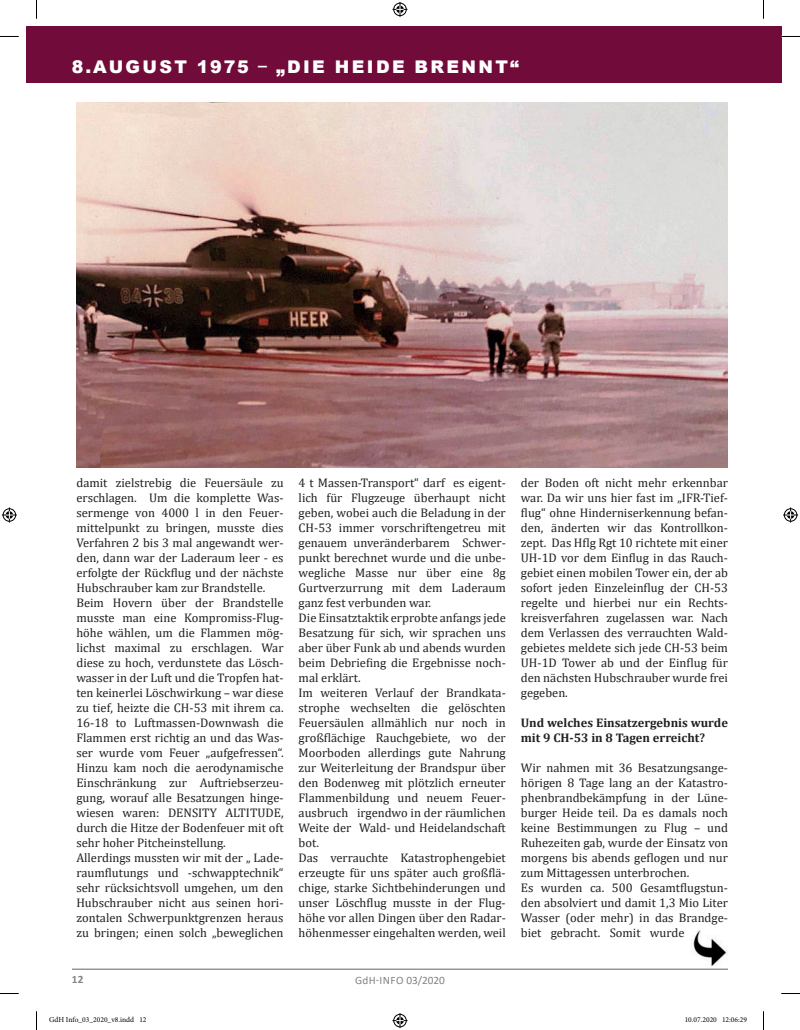
<style>
.page{position:relative;width:800px;height:1030px;background:#fff}
.page>*{position:absolute;margin:0;border:0;box-sizing:border-box;transform-origin:0 0}
.t1{font:900 17.5px "Arial";letter-spacing:.135em;color:#fff}
.t2{font:12.5px/15px "Cambria";color:#231f20}
.t3{font:700 12.5px/15px "Cambria";color:#231f20}
.t4{font:11.25px "Calibri";letter-spacing:.02em;color:#808285}
.t5{font:700 11.25px "Calibri";color:#808285}
.t6{font:7.5px "Minion Pro";color:#000}
</style>
<div class="page">
<hr style="left:72px;top:968px;width:655px;height:1px;background:#636366">
<div style="left:26px;top:26px;width:755px;height:57px;background:#710b3a"></div>
<img style="left:76px;top:102px;width:651px;height:365px">
<img style="left:693px;top:930px;width:34px;height:35px">
<svg style="left:0;top:36px;width:19px;height:1px"></svg>
<svg style="left:781px;top:36px;width:18px;height:1px"></svg>
<svg style="left:0;top:993px;width:19px;height:1px"></svg>
<svg style="left:781px;top:993px;width:18px;height:1px"></svg>
<svg style="left:36px;top:0;width:1px;height:19px"></svg>
<svg style="left:36px;top:1011px;width:1px;height:19px"></svg>
<svg style="left:763px;top:0;width:1px;height:19px"></svg>
<svg style="left:763px;top:1011px;width:1px;height:19px"></svg>
<svg style="left:392px;top:2px;width:15px;height:15px"></svg>
<svg style="left:392px;top:1013px;width:15px;height:15px"></svg>
<svg style="left:2px;top:507px;width:15px;height:15px"></svg>
<svg style="left:783px;top:507px;width:14px;height:15px"></svg>
<h1 class="t1" style="left:72px;top:60px;width:448px">8.AUGUST 1975 – „DIE HEIDE BRENNT“</h1>
<p class="t2" style="left:76px;top:475px;width:209px">damit zielstrebig die Feuersäule zu erschlagen. Um die komplette Was&shy;sermenge von 4000 l in den Feuer&shy;mittelpunkt zu bringen, musste dies Verfahren 2 bis 3 mal angewandt wer&shy;den, dann war der Laderaum leer - es erfolgte der Rückflug und der nächste Hubschrauber kam zur Brandstelle.<br>Beim Hovern über der Brandstelle musste man eine Kompromiss-Flug&shy;höhe wählen, um die Flammen mög&shy;lichst maximal zu erschlagen. War diese zu hoch, verdunstete das Lösch&shy;wasser in der Luft und die Tropfen hat&shy;ten keinerlei Löschwirkung – war diese zu tief, heizte die CH-53 mit ihrem ca.<br>16-18 to Luftmassen-Downwash die Flammen erst richtig an und das Was&shy;ser wurde vom Feuer „aufgefressen“.<br>Hinzu kam noch die aerodynamische Einschränkung zur Auftriebserzeu&shy;gung, worauf alle Besatzungen hinge&shy;wiesen waren: DENSITY ALTITUDE, durch die Hitze der Bodenfeuer mit oft sehr hoher Pitcheinstellung.<br>Allerdings mussten wir mit der „ Lade&shy;raumflutungs und -schwapptechnik“ sehr rücksichtsvoll umgehen, um den Hubschrauber nicht aus seinen hori&shy;zontalen Schwerpunktgrenzen heraus zu bringen; einen solch „beweglichen</p>
<p class="t2" style="left:298px;top:475px;width:209px">4 t Massen-Transport“ darf es eigent&shy;lich für Flugzeuge überhaupt nicht geben, wobei auch die Beladung in der CH-53 immer vorschriftengetreu mit genauem unveränderbarem Schwer&shy;punkt berechnet wurde und die unbe&shy;wegliche Masse nur über eine 8g Gurtverzurrung mit dem Laderaum ganz fest verbunden war.<br>Die Einsatztaktik erprobte anfangs jede Besatzung für sich, wir sprachen uns aber über Funk ab und abends wurden beim Debriefing die Ergebnisse noch&shy;mal erklärt.<br>Im weiteren Verlauf der Brandkata&shy;strophe wechselten die gelöschten Feuersäulen allmählich nur noch in großflächige Rauchgebiete, wo der Moorboden allerdings gute Nahrung zur Weiterleitung der Brandspur über den Bodenweg mit plötzlich erneuter Flammenbildung und neuem Feuer&shy;ausbruch irgendwo in der räumlichen Weite der Wald- und Heidelandschaft bot.<br>Das verrauchte Katastrophengebiet erzeugte für uns später auch großflä&shy;chige, starke Sichtbehinderungen und unser Löschflug musste in der Flug&shy;höhe vor allen Dingen über den Radar&shy;höhenmesser eingehalten werden, weil</p>
<p class="t2" style="left:520px;top:475px;width:209px;text-align:justify">der Boden oft nicht mehr erkennbar war. Da wir uns hier fast im „IFR-Tief&shy;flug“ ohne Hinderniserkennung befan&shy;den, änderten wir das Kontrollkon&shy;zept. Das Hflg Rgt 10 richtete mit einer UH-1D vor dem Einflug in das Rauch&shy;gebiet einen mobilen Tower ein, der ab sofort jeden Einzeleinflug der CH-53 regelte und hierbei nur ein Rechts&shy;kreisverfahren zugelassen war. Nach dem Verlassen des verrauchten Wald&shy;gebietes meldete sich jede CH-53 beim UH-1D Tower ab und der Einflug für den nächsten Hubschrauber wurde frei gegeben.</p>
<p class="t3" style="left:520px;top:716px;width:209px">Und welches Einsatzergebnis wurde mit 9 CH-53 in 8 Tagen erreicht?</p>
<p class="t2" style="left:520px;top:760px;width:209px">Wir nahmen mit 36 Besatzungsange&shy;hörigen 8 Tage lang an der Katastro&shy;phenbrandbekämpfung in der Lüne&shy;burger Heide teil. Da es damals noch keine Bestimmungen zu Flug – und Ruhezeiten gab, wurde der Einsatz von morgens bis abends geflogen und nur zum Mittagessen unterbrochen.<br>Es wurden ca. 500 Gesamtflugstun&shy;den absolviert und damit 1,3 Mio Liter Wasser (oder mehr) in das Brandge&shy;biet gebracht. Somit wurde</p>
<p class="t5" style="left:72px;top:974px;width:13px">12</p>
<p class="t4" style="left:355px;top:973px;width:91px">GdH-INFO 03/2020</p>
<p class="t6" style="left:49px;top:1017px;width:99px">GdH Info_03_2020_v8.indd 12</p>
<p class="t6" style="left:684px;top:1017px;width:64px">10.07.2020 12:06:29</p>
</div>
